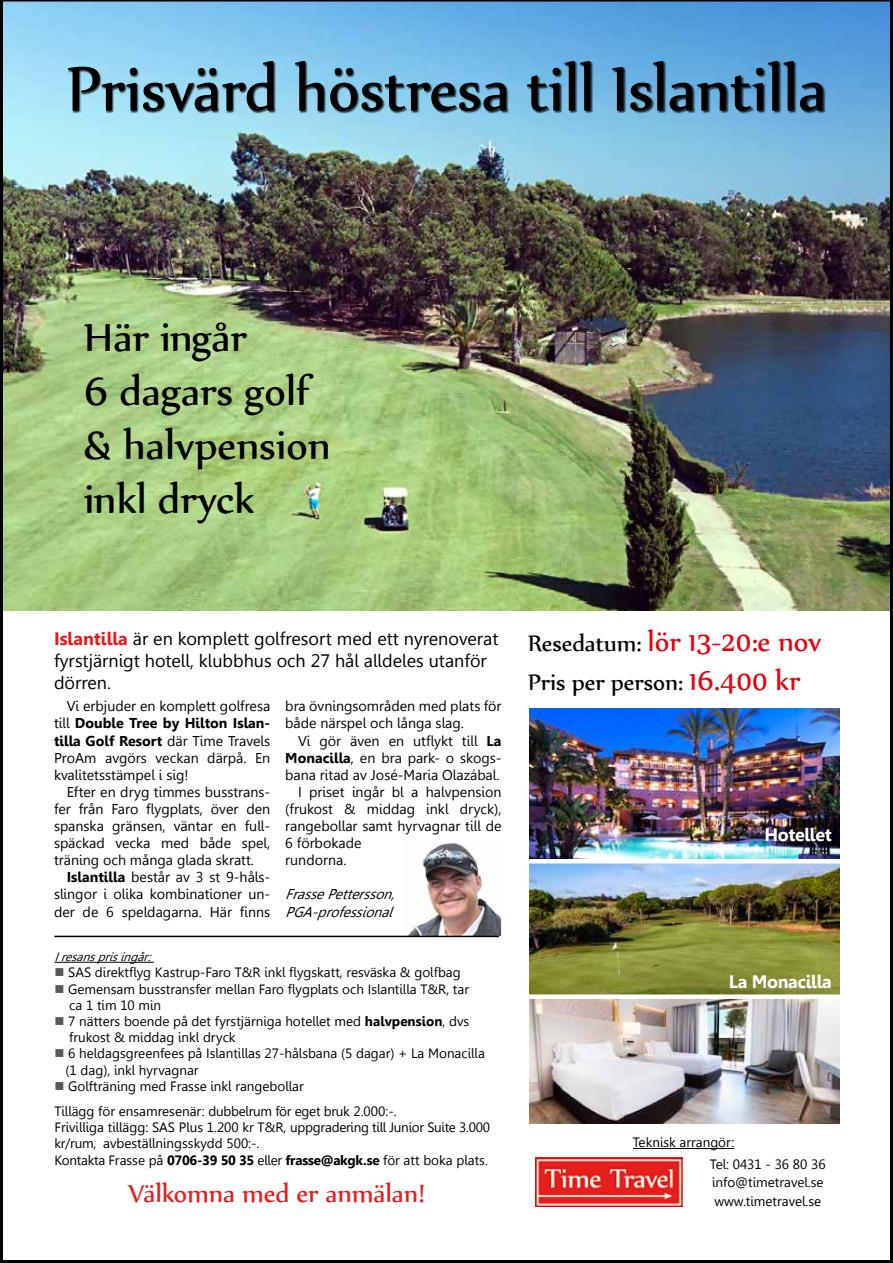
<style>
.page{position:relative;width:893px;height:1263px;background:#fff}
.page>*{position:absolute;margin:0;border:0;box-sizing:border-box;transform-origin:0 0}
.t1{font:75px "Nyala";color:#000;scale:.95 1}
.t2{font:48px/54px "Nyala";color:#000}
.t3{font:33px "Nyala";color:#e30613}
.t4{font:30px "Nyala";color:#e41f1d}
.t5{font:27px "Nyala";color:#000}
.t6{font:18px/21.6px "Gisha";color:#000}
.t7{font:700 18px "Gisha";letter-spacing:-.02em;color:#fff}
.t8{font:14.25px/17.1px "Gisha";color:#000;text-align:justify}
.t9{font:italic 14.25px/17.1px "Gisha";color:#000}
.t10{font:13.5px/16.2px "Gisha";color:#000}
.t11{font:italic 12px "Gisha";color:#000}
.s1{font-weight:700;color:#e41f1d}
.s2{font-weight:700}
.s3{color:#575756}
.s4{font-size:27px;color:#000}
.s5{font-size:33px;color:#e30613}
</style>
<div class="page">
<img style="left:0;top:0;width:893px;height:1263px">
<img style="left:404px;top:841px;width:97px;height:94px">
<hr style="left:54px;top:936px;width:445px;height:1px;background:#000">
<img style="left:530px;top:708px;width:309px;height:151px">
<img style="left:530px;top:863px;width:309px;height:260px">
<div style="left:525px;top:994px;width:319px;height:5px;background:#fff"></div>
<hr style="left:524px;top:859px;width:320px;height:4px;background:#fff">
<h1 class="t1" style="left:67px;top:43px;width:801px">Prisvärd höstresa till Islantilla</h1>
<h2 class="t2" style="left:84px;top:308px;width:248px">Här ingår<br>6 dagars golf &amp; halvpension inkl dryck</h2>
<h3 class="t6" style="left:54px;top:628px;width:446px"><span class="s1">Islantilla</span> är en komplett golfresort med ett nyrenoverat fyrstjärnigt hotell, klubbhus och 27 hål alldeles utanför dörren.</h3>
<p class="t8" style="left:54px;top:698px;width:218px;text-indent:13px">Vi erbjuder en komplett golfresa till <span class="s2">Double Tree by Hilton Islan&shy;tilla Golf Resort</span> där Time Travels ProAm avgörs veckan därpå. En kvalitetsstämpel i sig!</p>
<p class="t8" style="left:54px;top:783px;width:218px;text-indent:13px">Efter en dryg timmes busstrans&shy;fer från Faro flygplats, över den spanska gränsen, väntar en full&shy;späckad vecka med både spel, träning och många glada skratt.</p>
<p class="t8" style="left:54px;top:869px;width:218px;text-indent:13px"><span class="s2">Islantilla</span> består av 3 st 9-håls&shy;slingor i olika kombinationer un&shy;der de 6 speldagarna. Här finns</p>
<p class="t8" style="left:285px;top:698px;width:218px">bra övningsområden med plats för både närspel och långa slag.</p>
<p class="t8" style="left:298px;top:732px;width:205px">Vi gör även en utflykt till <span class="s2">La</span></p>
<p class="t8" style="left:285px;top:749px;width:218px"><span class="s2">Monacilla</span>, en bra park- o skogs-</p>
<p class="t8" style="left:285px;top:766px;width:216px">bana ritad av José-Maria Olazábal.</p>
<p class="t8" style="left:298px;top:783px;width:205px">I priset ingår bl a halvpension</p>
<p class="t8" style="left:285px;top:800px;width:218px">(frukost &amp; middag inkl dryck),</p>
<p class="t8" style="left:285px;top:817px;width:218px">rangebollar samt hyrvagnar till de</p>
<p class="t8" style="left:285px;top:835px;width:78px">6 förbokade</p>
<p class="t8" style="left:285px;top:852px;width:63px">rundorna.</p>
<p class="t9" style="left:285px;top:886px;width:116px">FrassePettersson,<br>PGA-professional</p>
<p class="t11" style="left:54px;top:950px;width:103px">Iresansprisingår:</p>
<p class="t10" style="left:54px;top:965px;width:408px"><span class="s3">■</span> SAS direktflyg Kastrup-Faro T&amp;R inkl flygskatt, resväska &amp; golfbag</p>
<p class="t10" style="left:69px;top:981px;width:401px;text-indent:-15px"><span class="s3">■</span> Gemensam busstransfer mellan Faro flygplats och Islantilla T&amp;R, tar ca 1 tim 10 min</p>
<p class="t10" style="left:69px;top:1013px;width:402px;text-indent:-15px"><span class="s3">■</span> 7 nätters boende på det fyrstjärniga hotellet med <span class="s2">halvpension</span>, dvs frukost &amp; middag inkl dryck</p>
<p class="t10" style="left:66px;top:1046px;width:421px;text-indent:-11px"><span class="s3">■</span> 6 heldagsgreenfees på Islantillas 27-hålsbana (5 dagar) + La Monacilla (1 dag), inkl hyrvagnar</p>
<p class="t10" style="left:54px;top:1073px;width:344px;line-height:25.2px"><span class="s3">■</span> Golfträning med Frasse inkl rangebollar<br>Tillägg för ensamresenär: dubbelrum för eget bruk 2.000:-.</p>
<p class="t10" style="left:54px;top:1119px;width:437px">Frivilliga tillägg: SAS Plus 1.200 kr T&amp;R, uppgradering till Junior Suite 3.000 kr/rum, avbeställningsskydd 500:-.<br>Kontakta Frasse på <span class="s2">0706-39 50 35</span> eller <span class="s2">frasse@akgk.se</span> för att boka plats.</p>
<h3 class="t4" style="left:128px;top:1175px;width:298px">Välkomna med er anmälan!</h3>
<h3 class="t3" style="left:528px;top:622px;width:295px"><span class="s4">Resedatum:</span> lör 13-20:e nov</h3>
<h3 class="t5" style="left:528px;top:666px;width:274px">Pris per person: <span class="s5">16.400 kr</span></h3>
<h3 class="t7" style="left:764px;top:825px;width:69px">Hotellet</h3>
<h3 class="t7" style="left:729px;top:972px;width:104px">La Monacilla</h3>
<p class="t10" style="left:633px;top:1134px;width:103px">Teknisk arrangör:</p>
<p class="t10" style="left:710px;top:1154px;width:117px;line-height:18.8px">Tel: 0431 - 36 80 36 info@timetravel.se www.timetravel.se</p>
</div>
